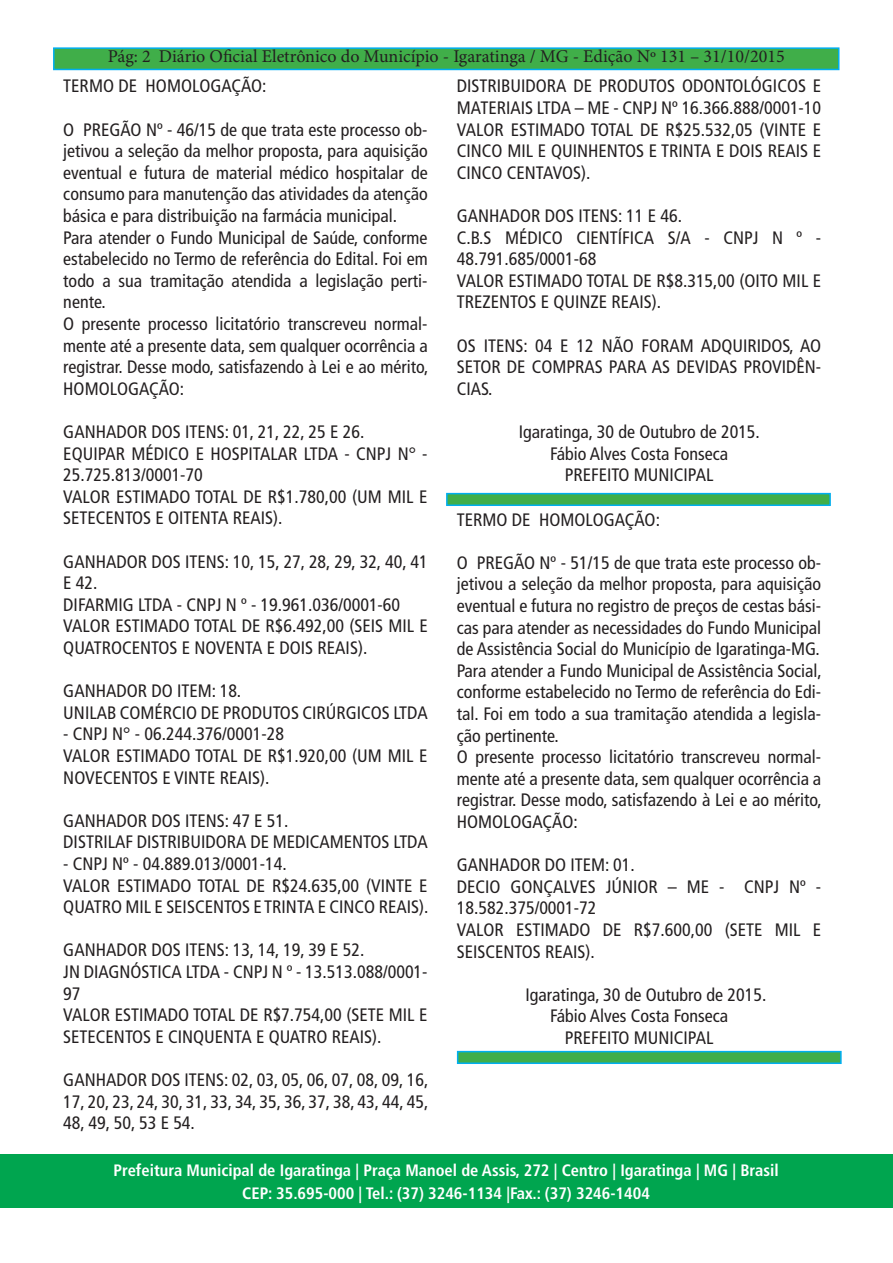
<style>
.page{position:relative;width:893px;height:1263px;background:#fff}
.page>*{position:absolute;margin:0;border:0;box-sizing:border-box;transform-origin:0 0}
.t1{font:condensed 18px/21.6px "Frutiger LT Std";color:#231f20}
.t2{font:18px "Minion Pro";color:#231f20}
.t3{font:700 condensed 16.5px "Frutiger LT Std";color:#fff}
</style>
<div class="page">
<div style="left:0;top:1155px;width:892px;height:53px;background:#00a54f"></div>
<div style="left:54px;top:48px;width:785px;height:21px;background:#40ae49"></div>
<div style="left:53px;top:47px;width:786px;height:23px;border:2px solid #00aeef"></div>
<div style="left:457px;top:1051px;width:385px;height:13px;background:#40ae49;border:2px solid #00aeef"></div>
<div style="left:446px;top:493px;width:385px;height:13px;background:#40ae49;border:2px solid #00aeef"></div>
<p class="t2" style="left:108px;top:44px;width:678px">Pág: 2 Diário Oficial Eletrônico do Município - Igaratinga / MG - Edição Nº 131 – 31/10/2015</p>
<p class="t1" style="left:457px;top:75px;width:366px">DISTRIBUIDORA DE PRODUTOS ODONTOLÓGICOS E<br>MATERIAIS LTDA – ME - CNPJ Nº 16.366.888/0001-10</p>
<p class="t1" style="left:457px;top:119px;width:366px;text-align:justify">VALOR ESTIMADO TOTAL DE R$25.532,05 (VINTE E CINCO MIL E QUINHENTOS E TRINTA E DOIS REAIS E CINCO CENTAVOS).</p>
<p class="t1" style="left:457px;top:205px;width:227px">GANHADOR DOS ITENS: 11 E 46.</p>
<p class="t1" style="left:457px;top:227px;width:366px">C.B.S MÉDICO CIENTÍFICA S/A - CNPJ N º -<br>48.791.685/0001-68</p>
<p class="t1" style="left:457px;top:270px;width:366px">VALOR ESTIMADO TOTAL DE R$8.315,00 (OITO MIL E<br>TREZENTOS E QUINZE REAIS).</p>
<p class="t1" style="left:457px;top:335px;width:366px;text-align:justify">OS ITENS: 04 E 12 NÃO FORAM ADQUIRIDOS, AO SETOR DE COMPRAS PARA AS DEVIDAS PROVIDÊN-CIAS.</p>
<p class="t1" style="left:519px;top:421px;width:243px">Igaratinga, 30 de Outubro de 2015.</p>
<p class="t1" style="left:550px;top:443px;width:180px">Fábio Alves Costa Fonseca</p>
<p class="t1" style="left:565px;top:464px;width:150px">PREFEITO MUNICIPAL</p>
<p class="t1" style="left:63px;top:75px;width:205px">TERMO DE HOMOLOGAÇÃO:</p>
<p class="t1" style="left:63px;top:119px;width:366px;text-align:justify">O PREGÃO Nº - 46/15 de que trata este processo ob&shy;jetivou a seleção da melhor proposta, para aquisição eventual e futura de material médico hospitalar de consumo para manutenção das atividades da atenção básica e para distribuição na farmácia municipal.</p>
<p class="t1" style="left:63px;top:227px;width:366px;text-align:justify">Para atender o Fundo Municipal de Saúde, conforme estabelecido no Termo de referência do Edital. Foi em todo a sua tramitação atendida a legislação perti&shy;nente.</p>
<p class="t1" style="left:63px;top:313px;width:366px;text-align:justify">O presente processo licitatório transcreveu normal&shy;mente até a presente data, sem qualquer ocorrência a registrar. Desse modo, satisfazendo à Lei e ao mérito, HOMOLOGAÇÃO:</p>
<p class="t1" style="left:63px;top:421px;width:302px">GANHADOR DOS ITENS: 01, 21, 22, 25 E 26.</p>
<p class="t1" style="left:63px;top:443px;width:366px">EQUIPAR MÉDICO E HOSPITALAR LTDA - CNPJ N° -<br>25.725.813/0001-70</p>
<p class="t1" style="left:63px;top:486px;width:366px">VALOR ESTIMADO TOTAL DE R$1.780,00 (UM MIL E<br>SETECENTOS E OITENTA REAIS).</p>
<p class="t1" style="left:63px;top:551px;width:366px">GANHADOR DOS ITENS: 10, 15, 27, 28, 29, 32, 40, 41<br>E 42.</p>
<p class="t1" style="left:63px;top:594px;width:338px">DIFARMIG LTDA - CNPJ N º - 19.961.036/0001-60</p>
<p class="t1" style="left:63px;top:615px;width:366px">VALOR ESTIMADO TOTAL DE R$6.492,00 (SEIS MIL E<br>QUATROCENTOS E NOVENTA E DOIS REAIS).</p>
<p class="t1" style="left:63px;top:680px;width:179px">GANHADOR DO ITEM: 18.</p>
<p class="t1" style="left:63px;top:702px;width:366px">UNILAB COMÉRCIO DE PRODUTOS CIRÚRGICOS LTDA</p>
<p class="t1" style="left:63px;top:723px;width:222px">- CNPJ N° - 06.244.376/0001-28</p>
<p class="t1" style="left:63px;top:745px;width:366px">VALOR ESTIMADO TOTAL DE R$1.920,00 (UM MIL E<br>NOVECENTOS E VINTE REAIS).</p>
<p class="t1" style="left:63px;top:810px;width:227px">GANHADOR DOS ITENS: 47 E 51.</p>
<p class="t1" style="left:63px;top:831px;width:366px">DISTRILAF DISTRIBUIDORA DE MEDICAMENTOS LTDA</p>
<p class="t1" style="left:63px;top:853px;width:225px">- CNPJ Nº - 04.889.013/0001-14.</p>
<p class="t1" style="left:63px;top:875px;width:366px">VALOR ESTIMADO TOTAL DE R$24.635,00 (VINTE E<br>QUATRO MIL E SEISCENTOS E TRINTA E CINCO REAIS).</p>
<p class="t1" style="left:63px;top:939px;width:302px">GANHADOR DOS ITENS: 13, 14, 19, 39 E 52.</p>
<p class="t1" style="left:63px;top:961px;width:366px">JN DIAGNÓSTICA LTDA - CNPJ N º - 13.513.088/0001-<br>97</p>
<p class="t1" style="left:63px;top:1004px;width:366px">VALOR ESTIMADO TOTAL DE R$7.754,00 (SETE MIL E<br>SETECENTOS E CINQUENTA E QUATRO REAIS).</p>
<p class="t1" style="left:63px;top:1069px;width:366px;text-align:justify">GANHADOR DOS ITENS: 02, 03, 05, 06, 07, 08, 09, 16, 17, 20, 23, 24, 30, 31, 33, 34, 35, 36, 37, 38, 43, 44, 45, 48, 49, 50, 53 E 54.</p>
<p class="t1" style="left:457px;top:509px;width:205px">TERMO DE HOMOLOGAÇÃO:</p>
<p class="t1" style="left:457px;top:552px;width:366px;text-align:justify">O PREGÃO Nº - 51/15 de que trata este processo ob&shy;jetivou a seleção da melhor proposta, para aquisição eventual e futura no registro de preços de cestas bási&shy;cas para atender as necessidades do Fundo Municipal de Assistência Social do Município de Igaratinga-MG.</p>
<p class="t1" style="left:457px;top:660px;width:366px;text-align:justify">Para atender a Fundo Municipal de Assistência Social, conforme estabelecido no Termo de referência do Edi&shy;tal. Foi em todo a sua tramitação atendida a legisla&shy;ção pertinente.</p>
<p class="t1" style="left:457px;top:746px;width:366px;text-align:justify">O presente processo licitatório transcreveu normal&shy;mente até a presente data, sem qualquer ocorrência a registrar. Desse modo, satisfazendo à Lei e ao mérito, HOMOLOGAÇÃO:</p>
<p class="t1" style="left:457px;top:854px;width:179px">GANHADOR DO ITEM: 01.</p>
<p class="t1" style="left:457px;top:876px;width:366px">DECIO GONÇALVES JÚNIOR – ME - CNPJ Nº -<br>18.582.375/0001-72</p>
<p class="t1" style="left:457px;top:919px;width:366px">VALOR ESTIMADO DE R$7.600,00 (SETE MIL E<br>SEISCENTOS REAIS).</p>
<p class="t1" style="left:525px;top:984px;width:243px">Igaratinga, 30 de Outubro de 2015.</p>
<p class="t1" style="left:550px;top:1005px;width:180px">Fábio Alves Costa Fonseca</p>
<p class="t1" style="left:565px;top:1027px;width:150px">PREFEITO MUNICIPAL</p>
<p class="t3" style="left:114px;top:1161px;width:667px">Prefeitura Municipal de Igaratinga | Praça Manoel de Assis, 272 | Centro | Igaratinga | MG | Brasil</p>
<p class="t3" style="left:242px;top:1183px;width:409px">CEP: 35.695-000 | Tel.: (37) 3246-1134 |Fax.: (37) 3246-1404</p>
</div>
